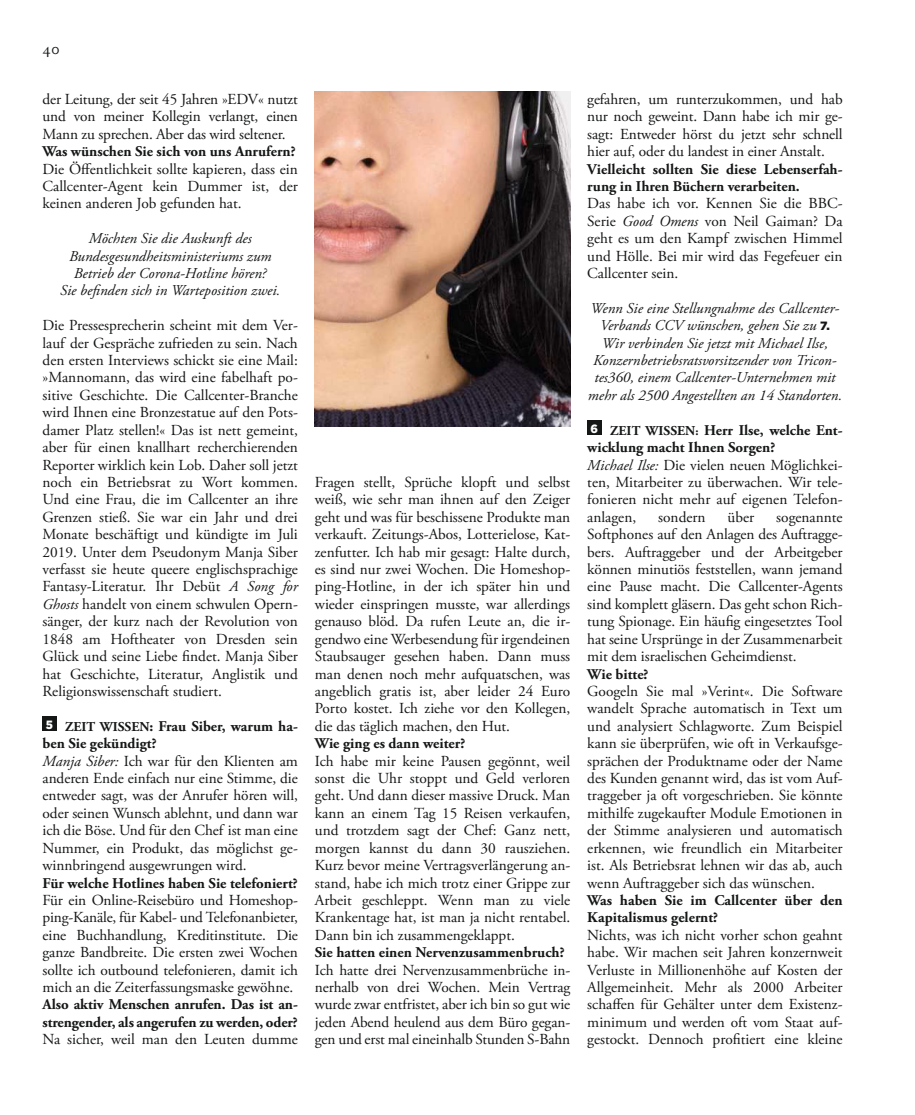
<style>
.page{position:relative;width:915px;height:1115px;background:#fff}
.page>*{position:absolute;margin:0;border:0;box-sizing:border-box;transform-origin:0 0}
.t1{font:16.5px "Zeit Garamond Pro";color:#151616}
.t2{font:15.3px/17.4px "Zeit Garamond Pro";color:#151616;text-align:justify}
.t3{font:italic 15px/17.4px "Zeit Garamond Pro";color:#151616;text-align:center}
.t4{font:700 14.85px/17.4px "Zeit Garamond Pro";color:#151616}
.t5{font:900 12px "Gotham";color:#fff;scale:.95 1}
.s1{font-style:italic;font-size:15px}
.s2{font-size:13.5px}
.s3{font-style:italic}
.s4{font-family:"Gotham";font-weight:900;font-style:normal;font-size:12px}
.s5{font-size:12px}
</style>
<div class="page">
<img style="left:315px;top:91px;width:255px;height:335px">
<div style="left:43px;top:716px;width:14px;height:14px;background:#151616"></div>
<div style="left:587px;top:420px;width:14px;height:14px;background:#151616"></div>
<p class="t1" style="left:43px;top:38px;width:19px">40</p>
<p class="t2" style="left:43px;top:91px;width:257px">der Leitung, der seit 45 Jahren »EDV« nutzt und von meiner Kollegin verlangt, einen Mann zu sprechen. Aber das wird seltener.</p>
<p class="t4" style="left:43px;top:143px;width:254px">Was wünschen Sie sich von uns Anrufern?</p>
<p class="t2" style="left:43px;top:160px;width:257px">Die Öffentlichkeit sollte kapieren, dass ein Callcenter-Agent kein Dummer ist, der keinen anderen Job gefunden hat.</p>
<p class="t3" style="left:60px;top:230px;width:222px">Möchten Sie die Auskunft des Bundesgesundheitsministeriums zum Betrieb der Corona-Hotline hören?<br>Sie befinden sich in Warteposition zwei.</p>
<p class="t2" style="left:43px;top:317px;width:257px">Die Pressesprecherin scheint mit dem Ver&shy;lauf der Gespräche zufrieden zu sein. Nach den ersten Interviews schickt sie eine Mail: »Mannomann, das wird eine fabelhaft po&shy;sitive Geschichte. Die Callcenter-Branche wird Ihnen eine Bronzestatue auf den Pots&shy;damer Platz stellen!« Das ist nett gemeint, aber für einen knallhart recherchierenden Reporter wirklich kein Lob. Daher soll jetzt noch ein Betriebsrat zu Wort kommen.<br>Und eine Frau, die im Callcenter an ihre Grenzen stieß. Sie war ein Jahr und drei Monate beschäftigt und kündigte im Juli 2019. Unter dem Pseudonym Manja Siber verfasst sie heute queere englischsprachige Fantasy-Literatur. Ihr Debüt <span class="s1">A Song for Ghosts</span> handelt von einem schwulen Opern&shy;sänger, der kurz nach der Revolution von 1848 am Hoftheater von Dresden sein Glück und seine Liebe findet. Manja Siber hat Geschichte, Literatur, Anglistik und Religionswissenschaft studiert.</p>
<p class="t4" style="left:43px;top:717px;width:257px;text-indent:23px"><span class="s2">ZEIT WISSEN</span>: Frau Siber, warum ha&shy;ben Sie gekündigt?</p>
<p class="t2" style="left:43px;top:752px;width:257px"><span class="s3">Manja Siber:</span> Ich war für den Klienten am anderen Ende einfach nur eine Stimme, die entweder sagt, was der Anrufer hören will, oder seinen Wunsch ablehnt, und dann war ich die Böse. Und für den Chef ist man eine Nummer, ein Produkt, das möglichst ge&shy;winnbringend ausgewrungen wird.</p>
<p class="t4" style="left:43px;top:874px;width:257px">Für welche Hotlines haben Sie telefoniert?</p>
<p class="t2" style="left:43px;top:891px;width:257px">Für ein Online-Reisebüro und Homeshop&shy;ping-Kanäle, für Kabel- und Telefonanbieter, eine Buchhandlung, Kreditinstitute. Die ganze Bandbreite. Die ersten zwei Wochen sollte ich outbound telefonieren, damit ich mich an die Zeiterfassungsmaske gewöhne.</p>
<p class="t4" style="left:43px;top:995px;width:257px">Also aktiv Menschen anrufen. Das ist an&shy;strengender, als angerufen zu werden, oder?</p>
<p class="t2" style="left:43px;top:1030px;width:257px">Na sicher, weil man den Leuten dumme</p>
<p class="t5" style="left:46px;top:715px;width:9px">5</p>
<p class="t2" style="left:315px;top:474px;width:257px">Fragen stellt, Sprüche klopft und selbst weiß, wie sehr man ihnen auf den Zeiger geht und was für beschissene Produkte man verkauft. Zeitungs-Abos, Lotterielose, Kat&shy;zenfutter. Ich hab mir gesagt: Halte durch, es sind nur zwei Wochen. Die Homeshop&shy;ping-Hotline, in der ich später hin und wieder einspringen musste, war allerdings genauso blöd. Da rufen Leute an, die ir&shy;gendwo eine Werbesendung für irgendeinen Staubsauger gesehen haben. Dann muss man denen noch mehr aufquatschen, was angeblich gratis ist, aber leider 24 Euro Porto kostet. Ich ziehe vor den Kollegen, die das täglich machen, den Hut.</p>
<p class="t4" style="left:315px;top:734px;width:152px">Wie ging es dann weiter?</p>
<p class="t2" style="left:315px;top:752px;width:257px">Ich habe mir keine Pausen gegönnt, weil sonst die Uhr stoppt und Geld verloren geht. Und dann dieser massive Druck. Man kann an einem Tag 15 Reisen verkaufen, und trotzdem sagt der Chef: Ganz nett, morgen kannst du dann 30 rausziehen.<br>Kurz bevor meine Vertragsverlängerung an&shy;stand, habe ich mich trotz einer Grippe zur Arbeit geschleppt. Wenn man zu viele Krankentage hat, ist man ja nicht rentabel.<br>Dann bin ich zusammengeklappt.</p>
<p class="t4" style="left:315px;top:943px;width:251px">Sie hatten einen Nervenzusammenbruch?</p>
<p class="t2" style="left:315px;top:961px;width:257px">Ich hatte drei Nervenzusammenbrüche in&shy;nerhalb von drei Wochen. Mein Vertrag wurde zwar entfristet, aber ich bin so gut wie jeden Abend heulend aus dem Büro gegan&shy;gen und erst mal eineinhalb Stunden S-Bahn</p>
<p class="t2" style="left:587px;top:91px;width:257px">gefahren, um runterzukommen, und hab nur noch geweint. Dann habe ich mir ge&shy;sagt: Entweder hörst du jetzt sehr schnell hier auf, oder du landest in einer Anstalt.</p>
<p class="t4" style="left:587px;top:160px;width:257px">Vielleicht sollten Sie diese Lebenserfah&shy;rung in Ihren Büchern verarbeiten.</p>
<p class="t2" style="left:587px;top:195px;width:257px">Das habe ich vor. Kennen Sie die BBC-Serie <span class="s3">Good Omens</span> von Neil Gaiman? Da geht es um den Kampf zwischen Himmel und Hölle. Bei mir wird das Fegefeuer ein Callcenter sein.</p>
<p class="t3" style="left:587px;top:300px;width:256px">Wenn Sie eine Stellungnahme des Callcenter-Verbands CCV wünschen, gehen Sie zu <span class="s4">7.<br></span>Wir verbinden Sie jetzt mit Michael Ilse, Konzernbetriebsratsvorsitzender von Tricon&shy;tes360, einem Callcenter-Unternehmen mit mehr als 2500 Angestellten an 14 Standorten.</p>
<p class="t4" style="left:587px;top:421px;width:257px;text-indent:23px"><span class="s2">ZEIT WISSEN</span><span class="s5">:</span> Herr Ilse, welche Ent&shy;wicklung macht Ihnen Sorgen?</p>
<p class="t2" style="left:587px;top:456px;width:257px"><span class="s1">Michael Ilse:</span> Die vielen neuen Möglichkei&shy;ten, Mitarbeiter zu überwachen. Wir tele&shy;fonieren nicht mehr auf eigenen Telefon&shy;anlagen,</p>
<p class="t5" style="left:590px;top:420px;width:9px">6</p>
<p class="t2" style="left:658px;top:508px;width:49px">sondern</p>
<p class="t2" style="left:727px;top:508px;width:28px">über</p>
<p class="t2" style="left:587px;top:508px;width:257px;text-indent:189px">sogenannte Softphones auf den Anlagen des Auftragge&shy;bers. Auftraggeber und der Arbeitgeber können minutiös feststellen, wann jemand eine Pause macht. Die Callcenter-Agents sind komplett gläsern. Das geht schon Rich&shy;tung Spionage. Ein häufig eingesetztes Tool hat seine Ursprünge in der Zusammenarbeit mit dem israelischen Geheimdienst.</p>
<p class="t4" style="left:587px;top:665px;width:63px">Wie bitte?</p>
<p class="t2" style="left:587px;top:682px;width:257px">Googeln Sie mal »Verint«. Die Software wandelt Sprache automatisch in Text um und analysiert Schlagworte. Zum Beispiel kann sie überprüfen, wie oft in Verkaufsge&shy;sprächen der Produktname oder der Name des Kunden genannt wird, das ist vom Auf&shy;traggeber ja oft vorgeschrieben. Sie könnte mithilfe zugekaufter Module Emotionen in der Stimme analysieren und automatisch erkennen, wie freundlich ein Mitarbeiter ist. Als Betriebsrat lehnen wir das ab, auch wenn Auftraggeber sich das wünschen.</p>
<p class="t4" style="left:587px;top:891px;width:257px">Was haben Sie im Callcenter über den<br>Kapitalismus gelernt?</p>
<p class="t2" style="left:587px;top:926px;width:257px">Nichts, was ich nicht vorher schon geahnt habe. Wir machen seit Jahren konzernweit Verluste in Millionenhöhe auf Kosten der Allgemeinheit. Mehr als 2000 Arbeiter schaffen für Gehälter unter dem Existenz&shy;minimum und werden oft vom Staat auf&shy;gestockt. Dennoch profitiert eine kleine</p>
</div>
